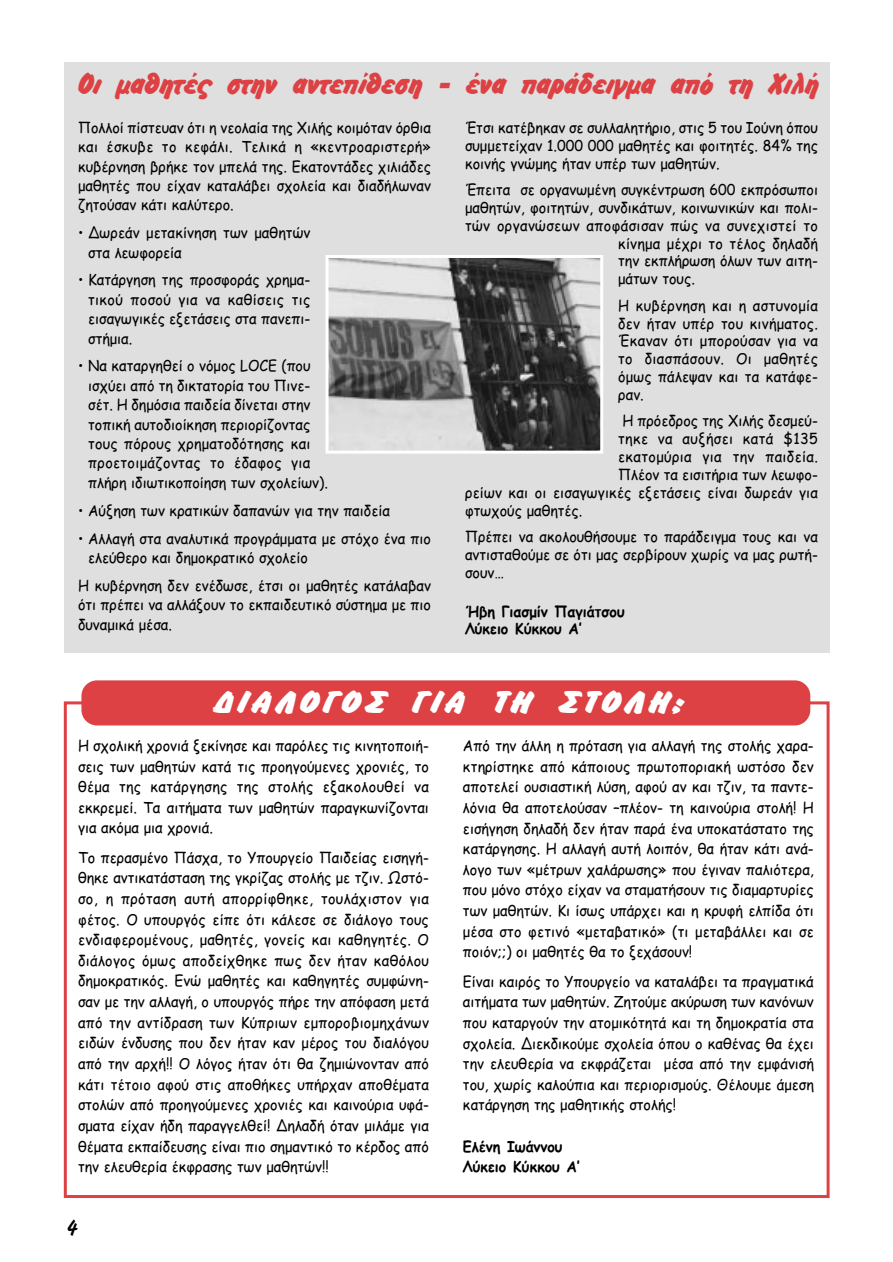
<style>
.page{position:relative;width:893px;height:1262px;background:#fff}
.page>*{position:absolute;margin:0;border:0;box-sizing:border-box;transform-origin:0 0}
.t1{font:700 30px "Ios";letter-spacing:.105em;color:#fff;scale:1.2 1}
.t2{font:700 28.5px "Ios";color:#dd4144}
.t3{font:21px "Ios";color:#000;scale:.95 1}
.t4{font:15px/20.7px "Comic Sans MS";color:#000;text-align:justify;scale:.95 1}
.t5{font:15px "Comic Sans MS";letter-spacing:.025em;color:#000;scale:.95 1}
.t6{font:700 15px/20px "Comic Sans MS";color:#000;scale:.95 1}
.s1{font-style:inherit}
</style>
<div class="page">
<div style="left:64px;top:62px;width:765px;height:590px;background:#dfdfdf"></div>
<div style="left:81px;top:680px;width:729px;height:45px;background:#dd4144;border-radius:16px"></div>
<img style="left:329px;top:259px;width:270px;height:190px">
<div style="left:325px;top:255px;width:278px;height:198px;border:3px solid #fff"></div>
<h2 class="t2" style="left:76px;top:68px;width:743px">Οι <span class="s1">µ</span>αθητές στην αντεπίθεση <span class="s1">ñ</span> ένα παράδειγ<span class="s1">µ</span>α από τη Χιλή</h2>
<p class="t4" style="left:78px;top:117px;width:373px;line-height:19.4px">Πολλοί πίστευαν ότι η νεολαία της Χιλής κοι<span class="s1">µ</span>όταν όρθια και έσκυβε το κεφάλι<span class="s1">.</span> Τελικά η <span class="s1">´</span>κεντροαριστερή<span class="s1">ª </span>κυβέρνηση βρήκε τον <span class="s1">µ</span>πελά της<span class="s1">.</span> Εκατοντάδες χιλιάδες <span class="s1">µ</span>αθητές που είχαν καταλάβει σχολεία και διαδήλωναν ζητούσαν κάτι καλύτερο<span class="s1">.</span></p>
<p class="t4" style="left:88px;top:222px;width:235px;line-height:19.4px;text-indent:-10px"><span class="s1">ï</span> ∆ωρεάν <span class="s1">µ</span>ετακίνηση των <span class="s1">µ</span>αθητών στα λεωφορεία</p>
<p class="t4" style="left:88px;top:270px;width:235px;line-height:19.4px;text-indent:-10px"><span class="s1">ï</span> Κατάργηση της προσφοράς χρη<span class="s1">µ</span>α&shy;τικού ποσού για να καθίσεις τις εισαγωγικές εξετάσεις στα πανεπι&shy;στή<span class="s1">µ</span>ια<span class="s1">.</span></p>
<p class="t4" style="left:88px;top:356px;width:254px;line-height:19.4px;text-align:left;text-indent:-10px"><span class="s1">ï</span> Να καταργηθεί ο νό<span class="s1">µ</span>ος <span class="s1">LOCE (</span>που ισχύει από τη δικτατορία του Πινε&shy;σέτ<span class="s1">.</span> Η δη<span class="s1">µ</span>όσια παιδεία δίνεται στην τοπική αυτοδιοίκηση περιορίζοντας τους πόρους χρη<span class="s1">µ</span>ατοδότησης και προετοι<span class="s1">µ</span>άζοντας το έδαφος για πλήρη ιδιωτικοποίηση των σχολείων<span class="s1">).</span></p>
<p class="t4" style="left:78px;top:495px;width:373px;line-height:27.9px"><span class="s1">ï</span> Αύξηση των κρατικών δαπανών για την παιδεία<br><span class="s1">ï</span> Αλλαγή στα αναλυτικά προγρά<span class="s1">µµ</span>ατα <span class="s1">µ</span>ε στόχο ένα πιο</p>
<p class="t4" style="left:78px;top:543px;width:373px;line-height:27.9px;text-indent:10px">ελεύθερο και δη<span class="s1">µ</span>οκρατικό σχολείο<br>Η κυβέρνηση δεν ενέδωσε<span class="s1">,</span> έτσι οι <span class="s1">µ</span>αθητές κατάλαβαν</p>
<p class="t4" style="left:78px;top:594px;width:373px;line-height:19.4px">ότι πρέπει να αλλάξουν το εκπαιδευτικό σύστη<span class="s1">µ</span>α <span class="s1">µ</span>ε πιο δυνα<span class="s1">µ</span>ικά <span class="s1">µ</span>έσα<span class="s1">.</span></p>
<p class="t4" style="left:465px;top:118px;width:373px;line-height:17.9px">Έτσι κατέβηκαν σε συλλαλητήριο<span class="s1">,</span> στις <span class="s1">5</span> του Ιούνη όπου συ<span class="s1">µµ</span>ετείχαν 1<span class="s1">.000 000 µ</span>αθητές και φοιτητές<span class="s1">. 84%</span> της κοινής γνώ<span class="s1">µ</span>ης ήταν υπέρ των <span class="s1">µ</span>αθητών<span class="s1">.</span></p>
<p class="t4" style="left:465px;top:178px;width:373px">Έπειτα σε οργανω<span class="s1">µ</span>ένη συγκέντρωση <span class="s1">600</span> εκπρόσωποι</p>
<p class="t4" style="left:465px;top:196px;width:373px"><span class="s1">µ</span>αθητών<span class="s1">,</span> φοιτητών<span class="s1">,</span> συνδικάτων<span class="s1">,</span> κοινωνικών και πολι<span class="s1">-</span></p>
<p class="t5" style="left:465px;top:214px;width:373px">τών οργανώσεων αποφάσισαν πώς να συνεχιστεί το</p>
<p class="t4" style="left:618px;top:232px;width:212px">κίνη<span class="s1">µ</span>α <span class="s1">µ</span>έχρι το τέλος δηλαδή</p>
<p class="t4" style="left:618px;top:250px;width:212px">την εκπλήρωση όλων των αιτη<span class="s1">-</span></p>
<p class="t4" style="left:618px;top:268px;width:82px"><span class="s1">µ</span>άτων τους<span class="s1">.</span></p>
<p class="t4" style="left:618px;top:296px;width:212px;line-height:17.9px">Η κυβέρνηση και η αστυνο<span class="s1">µ</span>ία δεν ήταν υπέρ του κινή<span class="s1">µ</span>ατος<span class="s1">.<br></span>Έκαναν ότι <span class="s1">µ</span>πορούσαν για να το διασπάσουν<span class="s1">.</span> Οι <span class="s1">µ</span>αθητές ό<span class="s1">µ</span>ως πάλεψαν και τα κατάφε&shy;ραν<span class="s1">.</span></p>
<p class="t4" style="left:622px;top:410px;width:207px">Η πρόεδρος της Χιλής δεσ<span class="s1">µ</span>εύ<span class="s1">-</span></p>
<p class="t5" style="left:618px;top:428px;width:212px">τηκε να αυξήσει κατά <span class="s1">$</span>1<span class="s1">35</span></p>
<p class="t5" style="left:618px;top:446px;width:212px">εκατο<span class="s1">µ</span>ύρια για την παιδεία<span class="s1">.</span></p>
<p class="t4" style="left:618px;top:463px;width:212px">Πλέον τα εισιτήρια των λεωφο<span class="s1">-</span></p>
<p class="t4" style="left:465px;top:481px;width:373px">ρείων και οι εισαγωγικές εξετάσεις είναι δωρεάν για</p>
<p class="t4" style="left:465px;top:499px;width:125px">φτωχούς <span class="s1">µ</span>αθητές<span class="s1">.</span></p>
<p class="t4" style="left:465px;top:527px;width:373px;line-height:17.9px">Πρέπει να ακολουθήσου<span class="s1">µ</span>ε το παράδειγ<span class="s1">µ</span>α τους και να αντισταθού<span class="s1">µ</span>ε σε ότι <span class="s1">µ</span>ας σερβίρουν χωρίς να <span class="s1">µ</span>ας ρωτή&shy;σουν<span class="s1">Ö</span></p>
<p class="t6" style="left:465px;top:602px;width:169px;line-height:17.1px">Ήβη Γιασ<span class="s1">µ</span>ίν Παγιάτσου<br>Λύκειο Κύκκου Α<span class="s1">í</span></p>
<h1 class="t1" style="left:211px;top:686px;width:395px">∆ΙΑΛΟΓΟΣ ΓΙΑ ΤΗ ΣΤΟΛΗ<span class="s1">;</span></h1>
<p class="t4" style="left:78px;top:734px;width:371px">Η σχολική χρονιά ξεκίνησε και παρόλες τις κινητοποιή&shy;σεις των <span class="s1">µ</span>αθητών κατά τις προηγού<span class="s1">µ</span>ενες χρονιές<span class="s1">,</span> το θέ<span class="s1">µ</span>α της κατάργησης της στολής εξακολουθεί να εκκρε<span class="s1">µ</span>εί<span class="s1">.</span> Τα αιτή<span class="s1">µ</span>ατα των <span class="s1">µ</span>αθητών παραγκωνίζονται για ακό<span class="s1">µ</span>α <span class="s1">µ</span>ια χρονιά<span class="s1">.</span></p>
<p class="t4" style="left:78px;top:846px;width:371px">Το περασ<span class="s1">µ</span>ένο Πάσχα<span class="s1">,</span> το Υπουργείο Παιδείας εισηγή&shy;θηκε αντικατάσταση της γκρίζας στολής <span class="s1">µ</span>ε τζιν<span class="s1">.</span> Ωστό&shy;σο<span class="s1">,</span> η πρόταση αυτή απορρίφθηκε<span class="s1">,</span> τουλάχιστον για φέτος<span class="s1">.</span> Ο υπουργός είπε ότι κάλεσε σε διάλογο τους ενδιαφερο<span class="s1">µ</span>ένους<span class="s1">, µ</span>αθητές<span class="s1">,</span> γονείς και καθηγητές<span class="s1">.</span> Ο διάλογος ό<span class="s1">µ</span>ως αποδείχθηκε πως δεν ήταν καθόλου δη<span class="s1">µ</span>οκρατικός<span class="s1">.</span> Ενώ <span class="s1">µ</span>αθητές και καθηγητές συ<span class="s1">µ</span>φώνη&shy;σαν <span class="s1">µ</span>ε την αλλαγή<span class="s1">,</span> ο υπουργός πήρε την απόφαση <span class="s1">µ</span>ετά από την αντίδραση των Κύπριων ε<span class="s1">µ</span>ποροβιο<span class="s1">µ</span>ηχάνων ειδών ένδυσης που δεν ήταν καν <span class="s1">µ</span>έρος του διαλόγου από την αρχή<span class="s1">!!</span> Ο λόγος ήταν ότι θα ζη<span class="s1">µ</span>ιώνονταν από κάτι τέτοιο αφού στις αποθήκες υπήρχαν αποθέ<span class="s1">µ</span>ατα στολών από προηγού<span class="s1">µ</span>ενες χρονιές και καινούρια υφά&shy;σ<span class="s1">µ</span>ατα είχαν ήδη παραγγελθεί<span class="s1">!</span> ∆ηλαδή όταν <span class="s1">µ</span>ιλά<span class="s1">µ</span>ε για θέ<span class="s1">µ</span>ατα εκπαίδευσης είναι πιο ση<span class="s1">µ</span>αντικό το κέρδος από την ελευθερία έκφρασης των <span class="s1">µ</span>αθητών<span class="s1">!!</span></p>
<h3 class="t3" style="left:66px;top:1215px;width:12px">4</h3>
<p class="t4" style="left:463px;top:734px;width:371px">Από την άλλη η πρόταση για αλλαγή της στολής χαρα&shy;κτηρίστηκε από κάποιους πρωτοποριακή ωστόσο δεν αποτελεί ουσιαστική λύση<span class="s1">,</span> αφού αν και τζιν<span class="s1">,</span> τα παντε&shy;λόνια θα αποτελούσαν <span class="s1">ñ</span>πλέον<span class="s1">-</span> τη καινούρια στολή<span class="s1">!</span> Η εισήγηση δηλαδή δεν ήταν παρά ένα υποκατάστατο της κατάργησης<span class="s1">.</span> Η αλλαγή αυτή λοιπόν<span class="s1">,</span> θα ήταν κάτι ανά&shy;λογο των <span class="s1">´µ</span>έτρων χαλάρωσης<span class="s1">ª</span> που έγιναν παλιότερα<span class="s1">, </span>που <span class="s1">µ</span>όνο στόχο είχαν να στα<span class="s1">µ</span>ατήσουν τις δια<span class="s1">µ</span>αρτυρίες των <span class="s1">µ</span>αθητών<span class="s1">.</span> Κι ίσως υπάρχει και η κρυφή ελπίδα ότι <span class="s1">µ</span>έσα στο φετινό <span class="s1">´µ</span>εταβατικό<span class="s1">ª (</span>τι <span class="s1">µ</span>εταβάλλει και σε ποιόν<span class="s1">;;)</span> οι <span class="s1">µ</span>αθητές θα το ξεχάσουν<span class="s1">!</span></p>
<p class="t4" style="left:463px;top:970px;width:371px">Είναι καιρός το Υπουργείο να καταλάβει τα πραγ<span class="s1">µ</span>ατικά αιτή<span class="s1">µ</span>ατα των <span class="s1">µ</span>αθητών<span class="s1">.</span> Ζητού<span class="s1">µ</span>ε ακύρωση των κανόνων που καταργούν την ατο<span class="s1">µ</span>ικότητά και τη δη<span class="s1">µ</span>οκρατία στα σχολεία<span class="s1">.</span> ∆ιεκδικού<span class="s1">µ</span>ε σχολεία όπου ο καθένας θα έχει την ελευθερία να εκφράζεται <span class="s1">µ</span>έσα από την ε<span class="s1">µ</span>φάνισή του<span class="s1">,</span> χωρίς καλούπια και περιορισ<span class="s1">µ</span>ούς<span class="s1">.</span> Θέλου<span class="s1">µ</span>ε ά<span class="s1">µ</span>εση κατάργηση της <span class="s1">µ</span>αθητικής στολής<span class="s1">!</span></p>
<p class="t6" style="left:463px;top:1136px;width:125px">Ελένη Ιωάννου<br>Λύκειο Κύκκου Α<span class="s1">í</span></p>
</div>
